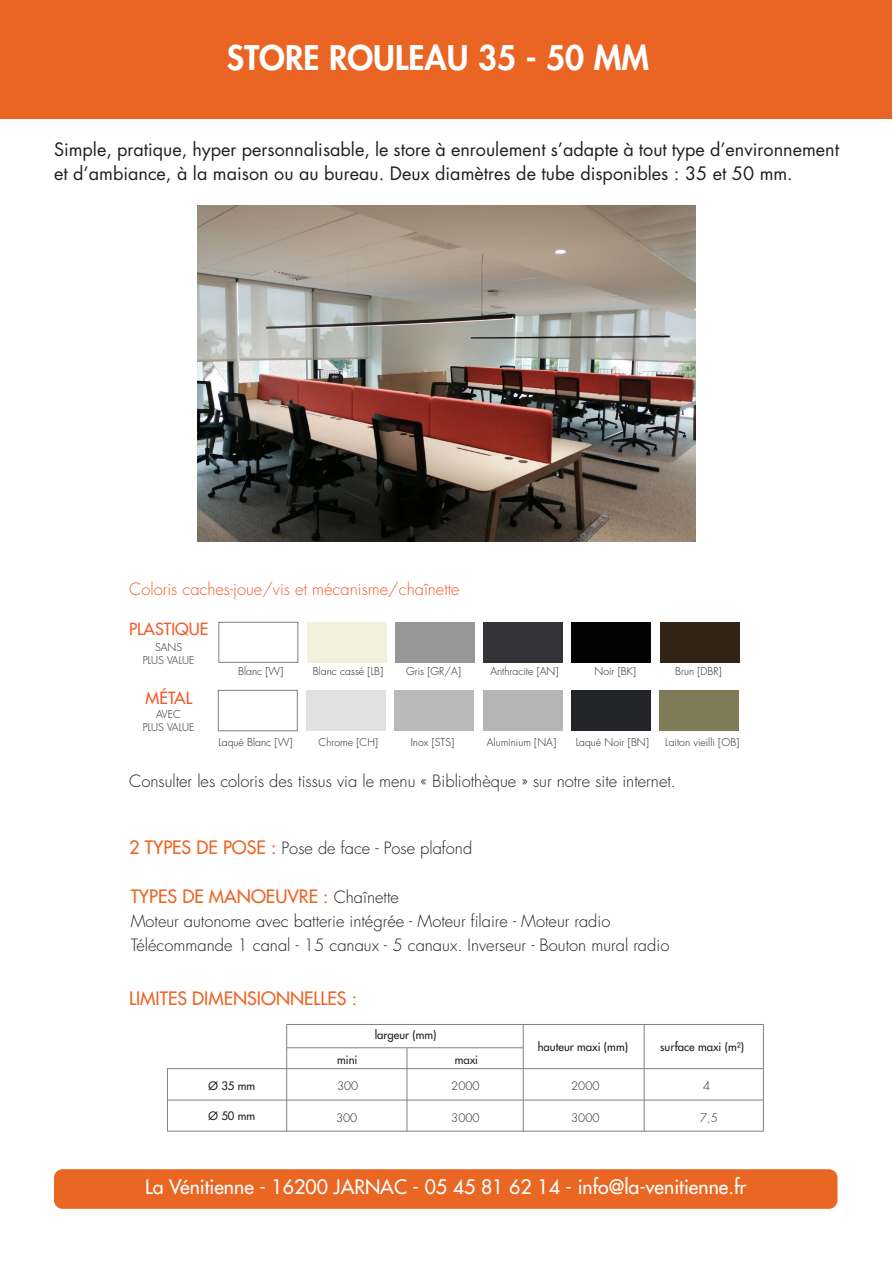
<style>
.page{position:relative;width:893px;height:1263px;background:#fff}
.page>*{position:absolute;margin:0;border:0;box-sizing:border-box;transform-origin:0 0}
.t1{font:800 33px "Futura Std";color:#fff}
.t2{font:500 19.5px "Futura Std";color:#fff}
.t3{font:18px/24px "Futura Std";color:#231f20}
.t4{font:500 18px "Futura Std";color:#ed6423}
.t5{font:300 16.5px "Futura Std";color:#231f20}
.t6{font:300 16.5px "Futura Std";color:#f15b2a}
.t7{font:500 16.35px "Futura Std";color:#f15b2a}
.t8{font:500 11.4px "Futura Std";color:#231f20}
.t9{font:300 11.4px "Futura Std";color:#231f20}
.t10{font:300 10.5px "Futura Std";color:#231f20}
.s1{font-weight:500;font-size:18px;color:#ed6423}
.s2{font-weight:300;font-size:16.5px;color:#231f20}
</style>
<div class="page">
<div style="left:1px;top:1px;width:891px;height:118px;background:#ea6423"></div>
<img style="left:198px;top:206px;width:497px;height:335px">
<div style="left:219px;top:622px;width:79px;height:41px;background:#fff;border:1px solid #80807f"></div>
<div style="left:218px;top:690px;width:80px;height:41px;background:#fff;border:1px solid #80807f"></div>
<div style="left:306px;top:690px;width:80px;height:41px;background:#e2e1e1"></div>
<div style="left:395px;top:690px;width:79px;height:41px;background:#b9b9b9"></div>
<div style="left:483px;top:690px;width:79px;height:41px;background:#b5b5b5"></div>
<div style="left:571px;top:690px;width:80px;height:41px;background:#232427"></div>
<div style="left:659px;top:690px;width:80px;height:41px;background:#7f7b57"></div>
<div style="left:307px;top:622px;width:79px;height:41px;background:#f3f0de"></div>
<div style="left:395px;top:622px;width:80px;height:41px;background:#979797"></div>
<div style="left:483px;top:622px;width:80px;height:41px;background:#333338"></div>
<div style="left:572px;top:622px;width:79px;height:41px;background:#010202"></div>
<div style="left:660px;top:622px;width:79px;height:41px;background:#312316"></div>
<svg style="left:167px;top:1025px;width:597px;height:107px"></svg>
<hr style="left:286px;top:1024px;width:1px;height:107px;background:#80807f">
<hr style="left:523px;top:1024px;width:1px;height:107px;background:#80807f">
<hr style="left:644px;top:1024px;width:1px;height:107px;background:#80807f">
<hr style="left:167px;top:1100px;width:597px;height:1px;background:#80807f">
<hr style="left:167px;top:1068px;width:597px;height:1px;background:#80807f">
<hr style="left:287px;top:1047px;width:236px;height:1px;background:#80807f">
<hr style="left:407px;top:1047px;width:1px;height:84px;background:#80807f">
<hr style="left:287px;top:1024px;width:477px;height:1px;background:#80807f">
<hr style="left:167px;top:1069px;width:1px;height:62px;background:#80807f">
<div style="left:54px;top:1169px;width:783px;height:40px;background:#ea6623;border-radius:9px"></div>
<p class="t1" style="left:227px;top:37px;width:424px">STORE ROULEAU 35 - 50 MM</p>
<p class="t3" style="left:54px;top:137px;width:786px">Simple, pratique, hyper personnalisable, le store à enroulement s’adapte à tout type d’environnement et d’ambiance, à la maison ou au bureau. Deux diamètres de tube disponibles : 35 et 50 mm.</p>
<p class="t6" style="left:129px;top:579px;width:332px">Coloris caches-joue/vis et mécanisme/chaînette</p>
<p class="t7" style="left:129px;top:619px;width:80px">PLASTIQUE</p>
<p class="t10" style="left:155px;top:641px;width:29px">SANS</p>
<p class="t10" style="left:143px;top:653px;width:53px">PLUS VALUE</p>
<p class="t7" style="left:146px;top:687px;width:48px">MÉTAL</p>
<p class="t10" style="left:156px;top:708px;width:26px">AVEC</p>
<p class="t10" style="left:143px;top:721px;width:53px">PLUS VALUE</p>
<p class="t10" style="left:238px;top:665px;width:47px">Blanc [W]</p>
<p class="t10" style="left:313px;top:665px;width:72px">Blanc cassé [LB]</p>
<p class="t10" style="left:406px;top:665px;width:56px">Gris [GR/A]</p>
<p class="t10" style="left:490px;top:665px;width:70px">Anthracite [AN]</p>
<p class="t10" style="left:594px;top:665px;width:43px">Noir [BK]</p>
<p class="t10" style="left:675px;top:665px;width:48px">Brun [DBR]</p>
<p class="t10" style="left:218px;top:735px;width:76px">Laqué Blanc [W]</p>
<p class="t10" style="left:319px;top:735px;width:61px">Chrome [CH]</p>
<p class="t10" style="left:411px;top:735px;width:45px">Inox [STS]</p>
<p class="t10" style="left:487px;top:735px;width:71px">Aluminium [NA]</p>
<p class="t10" style="left:576px;top:735px;width:75px">Laqué Noir [BN]</p>
<p class="t10" style="left:665px;top:735px;width:76px">Laiton vieilli [OB]</p>
<p class="t5" style="left:129px;top:770px;width:548px">Consulter les coloris des tissus via le menu « Bibliothèque » sur notre site internet.</p>
<p class="t5" style="left:129px;top:838px;width:345px"><span class="s1">2 TYPES DE POSE :</span> Pose de face - Pose plafond</p>
<p class="t4" style="left:131px;top:885px;width:270px">TYPES DE MANOEUVRE : <span class="s2">Chaînette</span></p>
<p class="t5" style="left:131px;top:911px;width:481px">Moteur autonome avec batterie intégrée - Moteur filaire - Moteur radio</p>
<p class="t5" style="left:131px;top:935px;width:540px">Télécommande 1 canal - 15 canaux - 5 canaux. Inverseur - Bouton mural radio</p>
<p class="t4" style="left:129px;top:987px;width:229px">LIMITES DIMENSIONNELLES :</p>
<p class="t8" style="left:375px;top:1028px;width:63px">largeur (mm)</p>
<p class="t8" style="left:538px;top:1039px;width:92px">hauteur maxi (mm)</p>
<p class="t8" style="left:660px;top:1039px;width:85px">surface maxi (m²)</p>
<p class="t8" style="left:209px;top:1079px;width:48px">Ø 35 mm</p>
<p class="t8" style="left:209px;top:1109px;width:48px">Ø 50 mm</p>
<p class="t8" style="left:337px;top:1053px;width:22px">mini</p>
<p class="t9" style="left:337px;top:1078px;width:23px">300</p>
<p class="t9" style="left:336px;top:1110px;width:23px">300</p>
<p class="t9" style="left:451px;top:1110px;width:30px">3000</p>
<p class="t9" style="left:571px;top:1110px;width:30px">3000</p>
<p class="t9" style="left:700px;top:1110px;width:19px">7,5</p>
<p class="t8" style="left:455px;top:1053px;width:25px">maxi</p>
<p class="t9" style="left:451px;top:1078px;width:30px">2000</p>
<p class="t9" style="left:571px;top:1078px;width:30px">2000</p>
<p class="t9" style="left:703px;top:1078px;width:9px">4</p>
<p class="t2" style="left:145px;top:1175px;width:602px">La Vénitienne - 16200 JARNAC - 05 45 81 62 14 - info@la-venitienne.fr</p>
</div>
